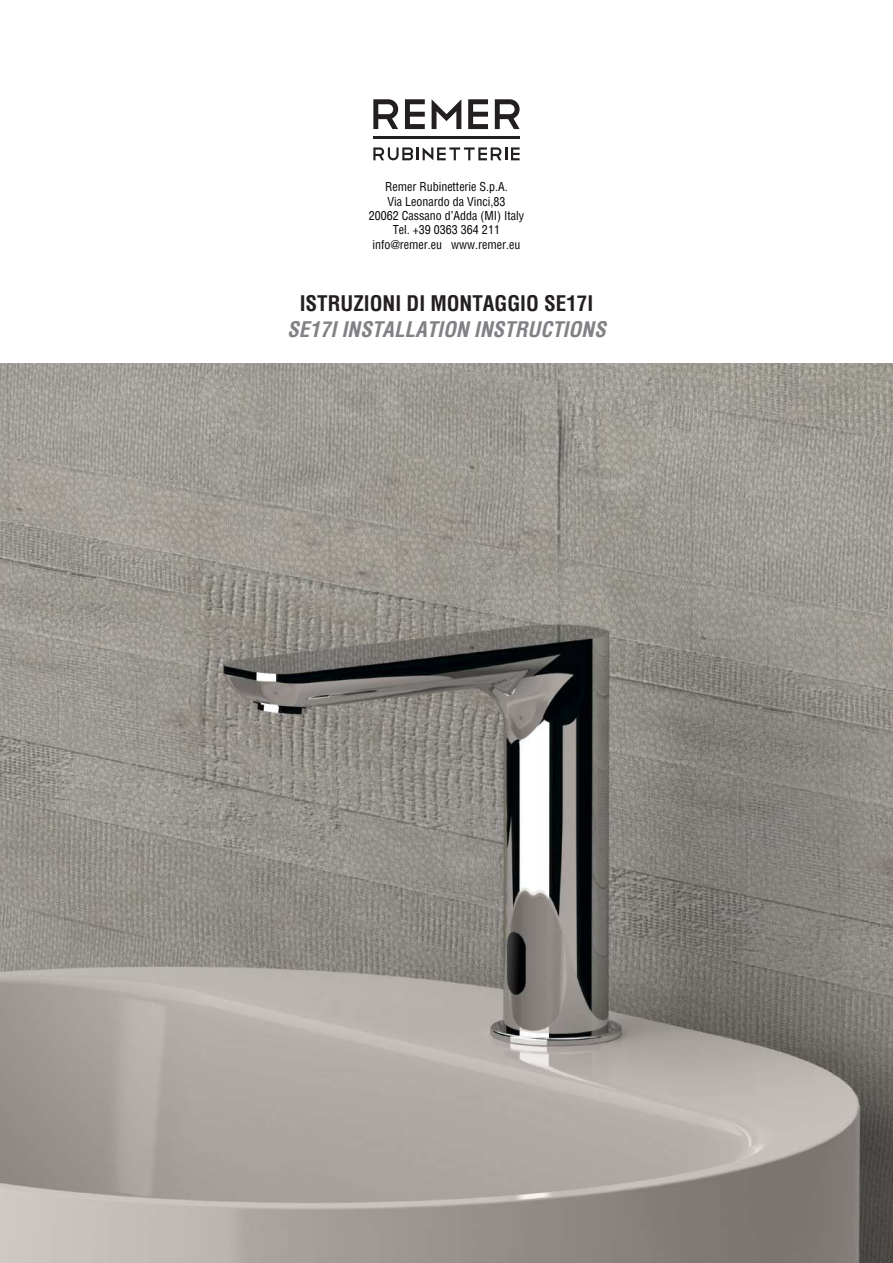
<style>
.page{position:relative;width:893px;height:1263px;background:#fff}
.page>*{position:absolute;margin:0;border:0;box-sizing:border-box;transform-origin:0 0}
.t1{font:italic 700 condensed 21px "Helvetica";color:#808285}
.t2{font:700 condensed 21px "Helvetica";color:#231f20}
.t3{font:condensed 12px/14.4px "Helvetica";color:#000;text-align:center}
</style>
<div class="page">
<img style="left:0;top:364px;width:893px;height:899px">
<svg style="left:373px;top:99px;width:25px;height:30px"></svg>
<svg style="left:405px;top:99px;width:20px;height:30px"></svg>
<svg style="left:432px;top:99px;width:29px;height:30px"></svg>
<svg style="left:468px;top:99px;width:20px;height:30px"></svg>
<svg style="left:495px;top:99px;width:25px;height:30px"></svg>
<svg style="left:373px;top:147px;width:147px;height:13px"></svg>
<hr style="left:373px;top:136px;width:147px;height:2px;background:#231f20">
<p class="t3" style="left:369px;top:179px;width:157px">Remer Rubinetterie S.p.A.<br>Via Leonardo da Vinci,83<br>20062 Cassano d’Adda (MI) Italy<br>Tel. +39 0363 364 211 info@remer.eu www.remer.eu</p>
<h1 class="t2" style="left:300px;top:290px;width:295px">ISTRUZIONI DI MONTAGGIO SE17I</h1>
<h1 class="t1" style="left:287px;top:315px;width:320px">SE17I INSTALLATION INSTRUCTIONS</h1>
</div>
